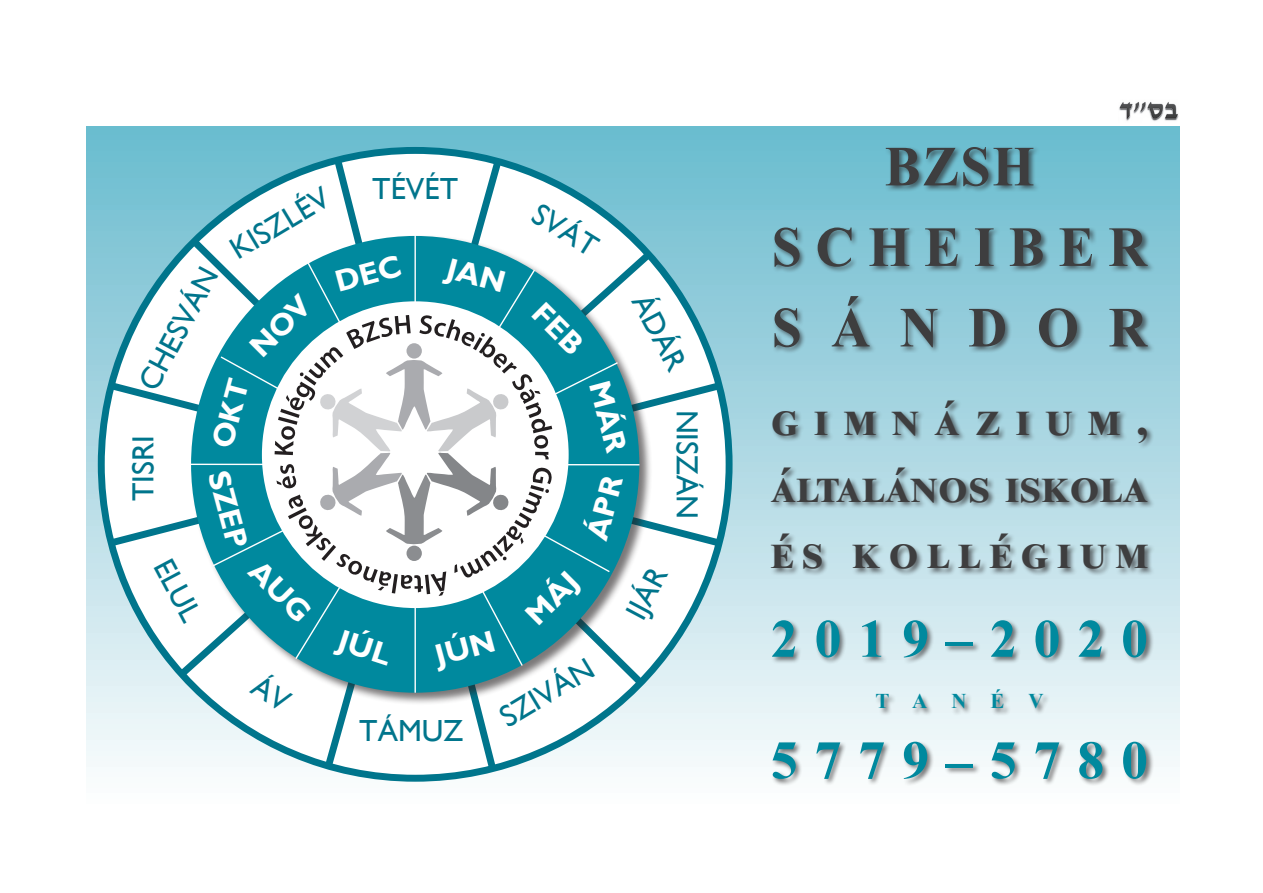
<style>
.page{position:relative;width:1263px;height:893px;background:#fff}
.page>*{position:absolute;margin:0;border:0;box-sizing:border-box;transform-origin:0 0}
.t1{font:700 56.7px/80.6px "Times New Roman";letter-spacing:.255em;color:#3e3e3f;text-align:center;scale:.95 1}
.t2{font:700 54px "Times New Roman";letter-spacing:.31em;color:#00899e}
.t3{font:700 48px/66.8px "Times New Roman";letter-spacing:.18em;color:#3e3e3f;text-align:justify}
.t4{font:30.45px "Gill Sans";color:#00758c}
.t5{font:700 30.45px "Gill Sans";color:#fff}
.t6{font:700 21px "Times New Roman";letter-spacing:1.145em;color:#00899e}
</style>
<div class="page">
<div style="left:86px;top:126px;width:1093px;height:683px;background:linear-gradient(to bottom,#64b7cb,#f4f8f9)"></div>
<div style="left:101px;top:150px;width:628px;height:628px;background:#fff;border-radius:50%"></div>
<svg style="left:103px;top:377px;width:625px;height:174px"></svg>
<svg style="left:320px;top:151px;width:187px;height:623px"></svg>
<svg style="left:329px;top:153px;width:172px;height:624px"></svg>
<svg style="left:173px;top:245px;width:485px;height:438px"></svg>
<div style="left:190px;top:235px;width:462px;height:471px;background:#231f20;opacity:.6"></div>
<hr style="left:414px;top:230px;width:2px;height:463px;background:#fff">
<div style="left:770px;top:146px;width:385px;height:640px;background:#231f20;opacity:.6"></div>
<img style="left:1119px;top:102px;width:59px;height:19px">
<svg style="left:184px;top:255px;width:457px;height:457px"></svg>
<p class="t4" style="left:131px;top:380px;width:137px;rotate:-62deg">CHESVÁN</p>
<p class="t4" style="left:224px;top:236px;width:111px;rotate:-31deg">KISZLÉV</p>
<p class="t4" style="left:125px;top:501px;width:68px;rotate:-90deg">TISRI</p>
<p class="t5" style="left:236px;top:466px;width:81px;rotate:75deg">SZEP</p>
<p class="t4" style="left:177px;top:552px;width:68px;rotate:62deg">ELUL</p>
<p class="t4" style="left:372px;top:171px;width:87px">TÉVÉT</p>
<p class="t4" style="left:359px;top:713px;width:105px">TÁMUZ</p>
<p class="t4" style="left:544px;top:196px;width:73px;rotate:32deg">SVÁT</p>
<p class="t4" style="left:493px;top:704px;width:105px;rotate:-31deg">SZIVÁN</p>
<p class="t4" style="left:656px;top:288px;width:84px;rotate:62deg">ÁDÁR</p>
<p class="t4" style="left:705px;top:410px;width:111px;rotate:90deg">NISZÁN</p>
<p class="t4" style="left:618px;top:608px;width:56px;rotate:-62deg">IJÁR</p>
<h1 class="t1" style="left:772px;top:124px;width:397px">BZSH<br>SCHEIBER<br>SÁNDOR</h1>
<h3 class="t3" style="left:771px;top:384px;width:379px">gimnázium, általános iskola és kollégium</h3>
<h2 class="t2" style="left:771px;top:600px;width:379px">2019–2020</h2>
<p class="t6" style="left:876px;top:686px;width:170px">TANÉV</p>
<h2 class="t2" style="left:771px;top:721px;width:379px">5779–5780</h2>
</div>
